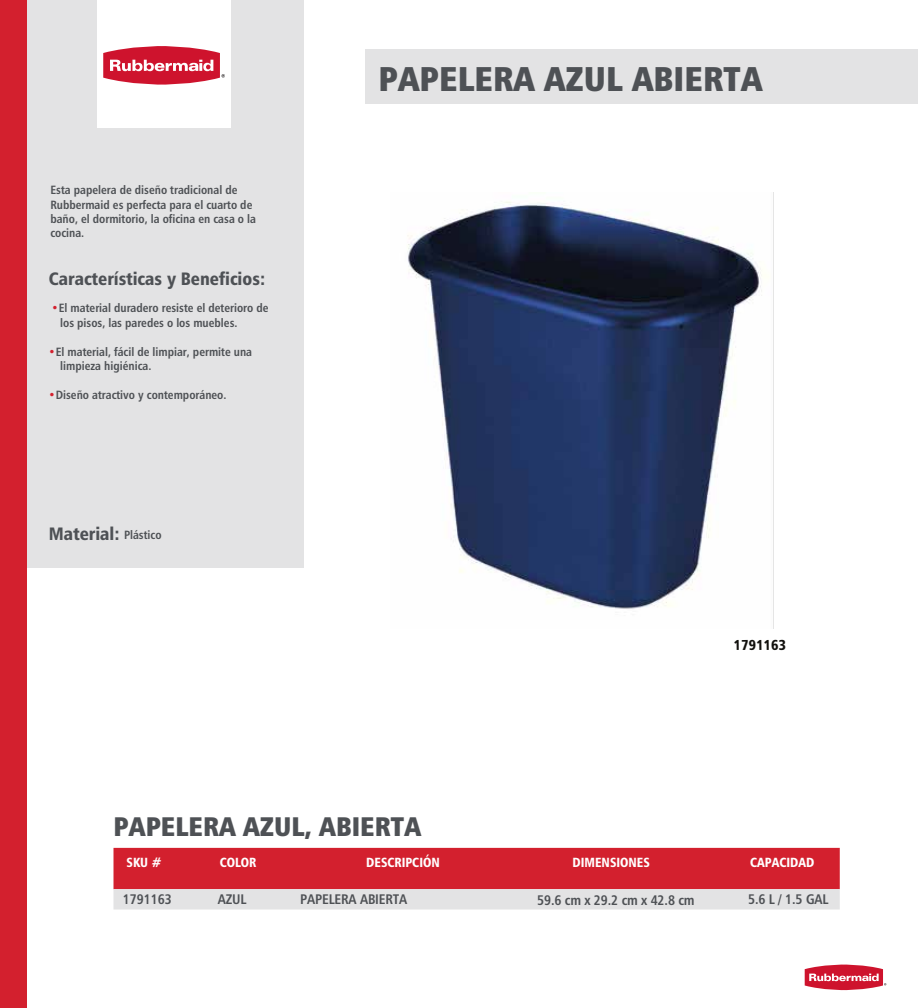
<style>
.page{position:relative;width:918px;height:1008px;background:#fff}
.page>*{position:absolute;margin:0;border:0;box-sizing:border-box;transform-origin:0 0}
.t1{font:34.35px "Humanist 777 BT Extra Black Cond B";color:#4e5155}
.t2{font:26.85px "Humanist 777 BT Extra Black Cond B";color:#4e5155}
.t3{font:18px "Humanist 777 BT Black Condensed B";color:#4e5155}
.t4{font:14.25px "Humanist 777 BT Black Condensed B";color:#12110e}
.t5{font:13.95px "Humanist 777 BT Bold Condensed B";letter-spacing:-.01em;color:#4e5155}
.t6{font:13.2px "Humanist 777 BT Black Condensed B";color:#fff;scale:.95 1}
.t7{font:12px/14.4px "Humanist 777 BT Bold Condensed B";color:#4e5155}
.s1{color:#d3202e}
</style>
<div class="page">
<img style="left:407px;top:201px;width:355px;height:408px">
<div style="left:27px;top:0;width:276px;height:567px;background:#e3e3e4"></div>
<div style="left:1px;top:0;width:26px;height:1007px;background:#d3202e"></div>
<svg style="left:114px;top:847px;width:726px;height:62px;background:#d8616b"></svg>
<div style="left:97px;top:0;width:133px;height:128px;background:#fff"></div>
<svg style="left:103px;top:46px;width:122px;height:39px"></svg>
<svg style="left:805px;top:964px;width:81px;height:25px"></svg>
<div style="left:365px;top:49px;width:553px;height:55px;background:#e3e3e4"></div>
<p class="t7" style="left:50px;top:182px;width:207px">Esta papelera de diseño tradicional de<br>Rubbermaid es perfecta para el cuarto de baño, el dormitorio, la oficina en casa o la cocina.</p>
<h3 class="t3" style="left:49px;top:267px;width:218px">Características y Beneficios:</h3>
<p class="t7" style="left:60px;top:301px;width:210px;text-indent:-9px"><span class="s1">•</span>El material duradero resiste el deterioro de los pisos, las paredes o los muebles.</p>
<p class="t7" style="left:60px;top:344px;width:194px;text-indent:-12px"><span class="s1">•</span>El material, fácil de limpiar, permite una limpieza higiénica.</p>
<p class="t7" style="left:49px;top:387px;width:179px"><span class="s1">•</span>Diseño atractivo y contemporáneo.</p>
<h3 class="t3" style="left:49px;top:521px;width:72px">Material:</h3>
<p class="t7" style="left:124px;top:527px;width:39px">Plástico</p>
<h1 class="t1" style="left:379px;top:57px;width:385px">PAPELERA AZUL ABIERTA</h1>
<p class="t4" style="left:734px;top:636px;width:54px;rotate:-1deg">1791163</p>
<h2 class="t2" style="left:114px;top:808px;width:309px">PAPELERA AZUL, ABIERTA</h2>
<p class="t6" style="left:127px;top:853px;width:38px">SKU #</p>
<p class="t6" style="left:366px;top:854px;width:79px">DESCRIPCIÓN</p>
<p class="t5" style="left:123px;top:890px;width:50px">1791163</p>
<p class="t5" style="left:300px;top:890px;width:109px">PAPELERA ABIERTA</p>
<p class="t6" style="left:220px;top:853px;width:40px">COLOR</p>
<p class="t6" style="left:572px;top:853px;width:83px">DIMENSIONES</p>
<p class="t6" style="left:750px;top:853px;width:69px">CAPACIDAD</p>
<p class="t5" style="left:218px;top:890px;width:30px">AZUL</p>
<p class="t5" style="left:537px;top:890px;width:159px">59.6 cm x 29.2 cm x 42.8 cm</p>
<p class="t5" style="left:748px;top:890px;width:82px">5.6 L / 1.5 GAL</p>
</div>
